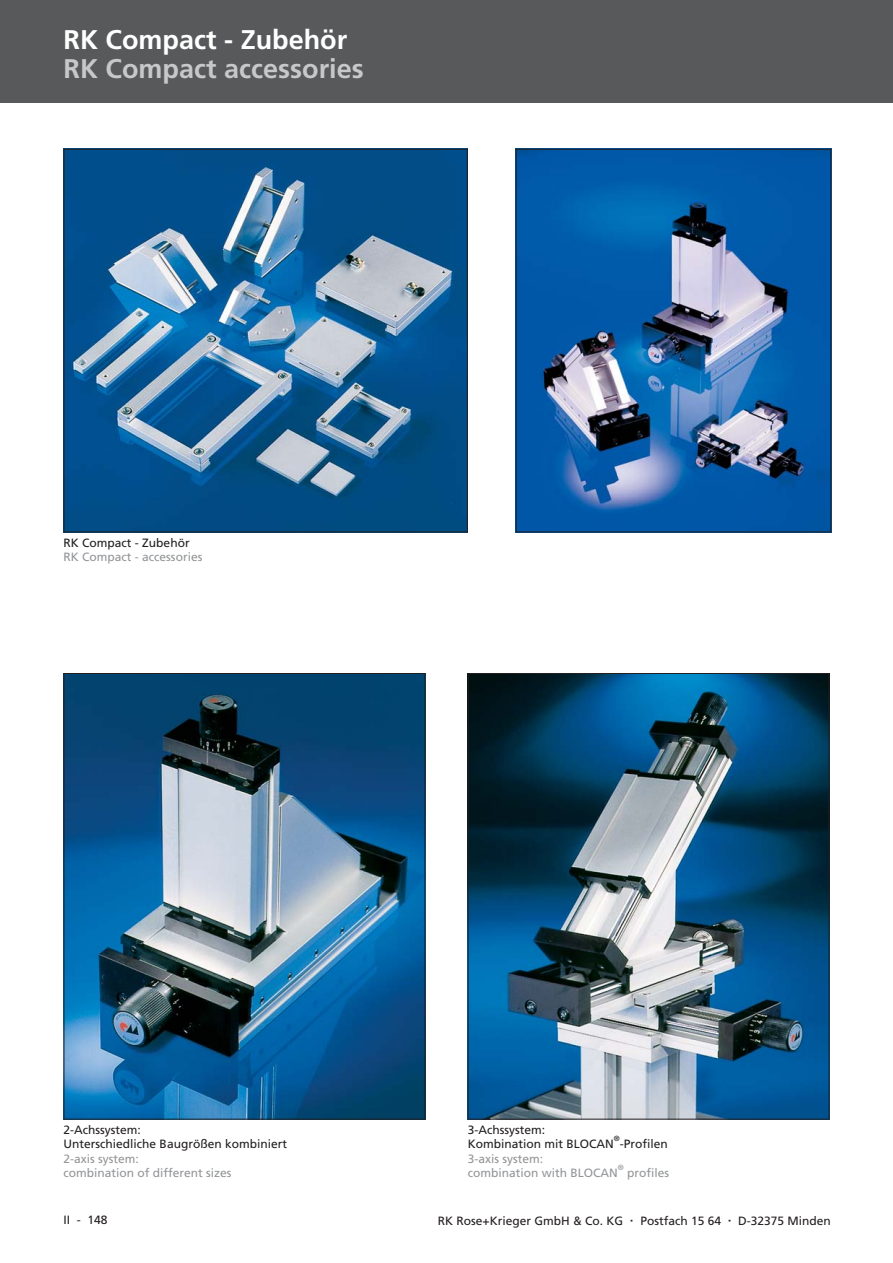
<style>
.page{position:relative;width:893px;height:1263px;background:#fff}
.page>*{position:absolute;margin:0;border:0;box-sizing:border-box;transform-origin:0 0}
.t1{font:700 27px "Frutiger";color:#c6c8ca}
.t2{font:700 27px "Frutiger";color:#fff}
.t3{font:12px/14.4px "Frutiger";color:#231f20}
.t4{font:12px/14.4px "Frutiger";color:#939598}
.t5{font:7.5px "Frutiger";color:#231f20}
.t6{font:7.5px "Frutiger";color:#939598}
</style>
<div class="page">
<div style="left:0;top:0;width:892px;height:102px;background:#58595b"></div>
<img style="left:66px;top:151px;width:399px;height:379px">
<div style="left:64px;top:149px;width:403px;height:383px;border:1px solid #231f20"></div>
<img style="left:66px;top:675px;width:357px;height:443px">
<img style="left:469px;top:675px;width:358px;height:443px">
<img style="left:518px;top:151px;width:311px;height:379px">
<div style="left:516px;top:149px;width:315px;height:383px;border:1px solid #231f20"></div>
<h1 class="t2" style="left:64px;top:29px;width:285px">RK Compact - Zubehör</h1>
<h1 class="t1" style="left:64px;top:58px;width:301px">RK Compact accessories</h1>
<p class="t3" style="left:64px;top:536px;width:128px">RK Compact - Zubehör</p>
<p class="t4" style="left:64px;top:551px;width:140px">RK Compact - accessories</p>
<p class="t3" style="left:64px;top:1123px;width:225px">2-Achssystem:<br>Unterschiedliche Baugrößen kombiniert</p>
<p class="t4" style="left:64px;top:1152px;width:169px">2-axis system:<br>combination of different sizes</p>
<p class="t3" style="left:467px;top:1123px;width:148px">3-Achssystem:<br>Kombination mit BLOCAN</p>
<p class="t5" style="left:613px;top:1135px;width:7px">®</p>
<p class="t3" style="left:619px;top:1138px;width:50px">-Profilen</p>
<p class="t4" style="left:467px;top:1152px;width:151px">3-axis system:<br>combination with BLOCAN</p>
<p class="t6" style="left:617px;top:1164px;width:7px">®</p>
<p class="t4" style="left:627px;top:1167px;width:44px">profiles</p>
<p class="t3" style="left:64px;top:1214px;width:46px">II - 148</p>
<p class="t3" style="left:438px;top:1215px;width:187px">RK Rose+Krieger GmbH &amp; Co. KG</p>
<p class="t3" style="left:640px;top:1215px;width:82px">Postfach 15 64</p>
<p class="t3" style="left:738px;top:1215px;width:94px">D-32375 Minden</p>
</div>
